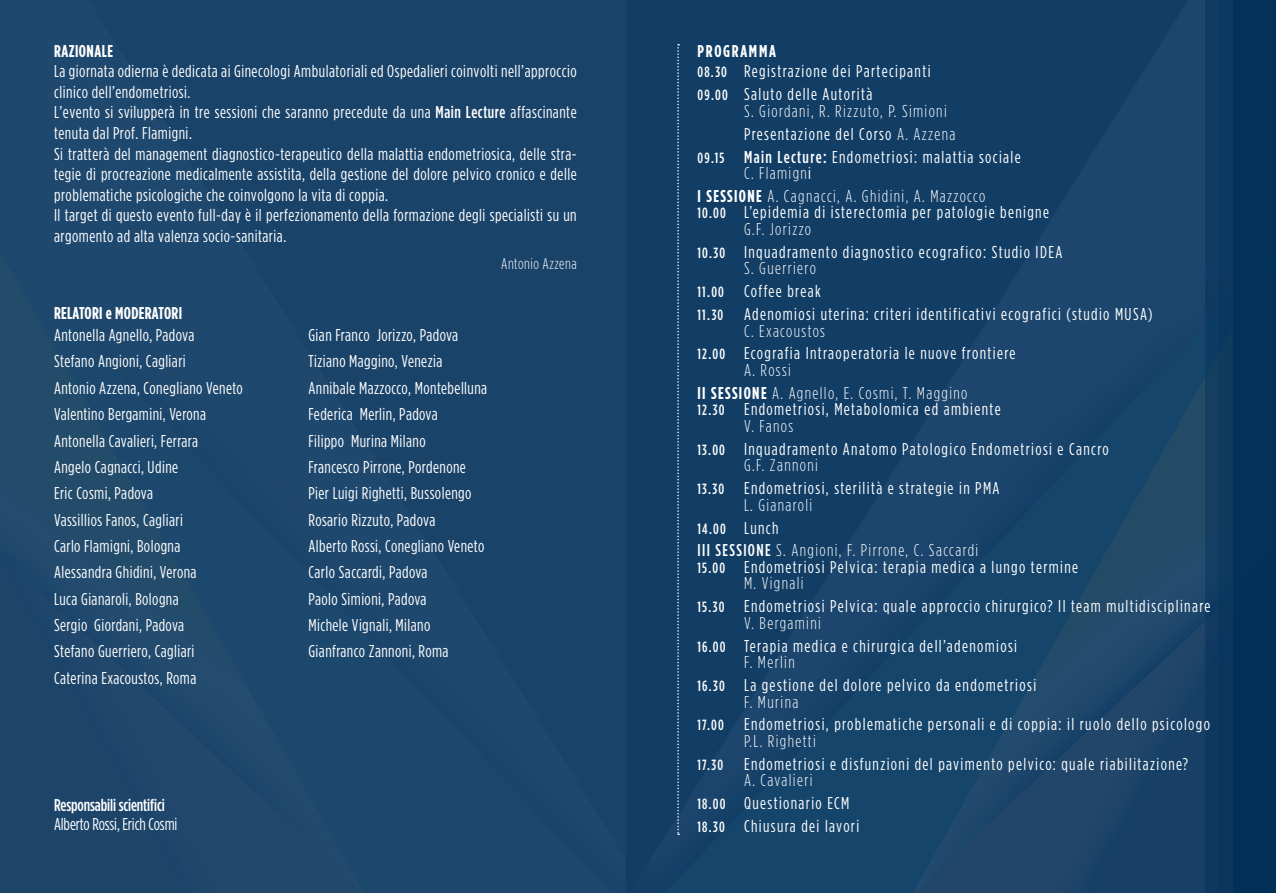
<style>
.page{position:relative;width:1276px;height:893px;background:#1a446a}
.page>*{position:absolute;margin:0;border:0;box-sizing:border-box;transform-origin:0 0}
.t1{font:condensed 17.1px/20.5px "Gotham HTF";letter-spacing:.03em;color:#fff}
.t2{font:condensed 17.1px/16.5px "Gotham HTF";letter-spacing:.08em;color:#fff}
.t3{font:300 condensed 17.1px/16.5px "Gotham HTF";letter-spacing:.08em;color:#fff}
.t4{font:500 condensed 17.1px/18.9px "Gotham HTF";letter-spacing:-.005em;color:#fff}
.t5{font:700 condensed 17.1px "Gotham HTF";letter-spacing:.025em;color:#fff}
.t6{font:700 condensed 17.1px "Gotham HTF";letter-spacing:.1em;color:#fff}
.t7{font:300 condensed 15.45px "Gotham HTF";letter-spacing:.03em;color:#fff}
.t8{font:500 condensed 14.85px "Gotham HTF";color:#fff}
.s1{font-weight:500}
.s2{font-weight:400}
.s3{font-weight:500;font-size:14.85px}
.s4{font-weight:300}
.s5{font-weight:700}
.s6{font-weight:400;font-size:17.1px}
</style>
<div class="page">
<div style="left:1205px;top:0;width:71px;height:893px;background:#103c61"></div>
<div style="left:1218px;top:0;width:58px;height:893px;background:#0c395e"></div>
<div style="left:1233px;top:0;width:43px;height:893px;background:#023059"></div>
<svg style="left:677px;top:44px;width:2px;height:791px"></svg>
<p class="t5" style="left:54px;top:41px;width:61px">RAZIONALE</p>
<p class="t1" style="left:54px;top:61px;width:524px">La giornata odierna è dedicata ai Ginecologi Ambulatoriali ed Ospedalieri coinvolti nell’approccio clinico dell’endometriosi.</p>
<p class="t1" style="left:54px;top:102px;width:524px">L’evento si svilupperà in tre sessioni che saranno precedute da una <span class="s1">Main Lecture</span> affascinante tenuta dal Prof. Flamigni.</p>
<p class="t1" style="left:54px;top:143px;width:524px;text-align:justify">Si tratterà del management diagnostico-terapeutico della malattia endometriosica, delle stra&shy;tegie di procreazione medicalmente assistita, della gestione del dolore pelvico cronico e delle problematiche psicologiche che coinvolgono la vita di coppia.</p>
<p class="t1" style="left:54px;top:205px;width:524px">Il target di questo evento full-day è il perfezionamento della formazione degli specialisti su un argomento ad alta valenza socio-sanitaria.</p>
<p class="t7" style="left:501px;top:255px;width:77px">Antonio Azzena</p>
<p class="t5" style="left:54px;top:304px;width:130px">RELATORI e MODERATORI</p>
<p class="t1" style="left:54px;top:325px;width:142px">Antonella Agnello, Padova</p>
<p class="t1" style="left:54px;top:351px;width:133px">Stefano Angioni, Cagliari</p>
<p class="t1" style="left:54px;top:377px;width:190px">Antonio Azzena, Conegliano Veneto</p>
<p class="t1" style="left:54px;top:404px;width:154px">Valentino Bergamini, Verona</p>
<p class="t1" style="left:54px;top:430px;width:146px">Antonella Cavalieri, Ferrara</p>
<p class="t1" style="left:54px;top:456px;width:126px">Angelo Cagnacci, Udine</p>
<p class="t1" style="left:54px;top:483px;width:101px">Eric Cosmi, Padova</p>
<p class="t1" style="left:54px;top:509px;width:130px">Vassillios Fanos, Cagliari</p>
<p class="t1" style="left:54px;top:535px;width:128px">Carlo Flamigni, Bologna</p>
<p class="t1" style="left:54px;top:562px;width:144px">Alessandra Ghidini, Verona</p>
<p class="t1" style="left:54px;top:588px;width:126px">Luca Gianaroli, Bologna</p>
<p class="t1" style="left:54px;top:614px;width:132px">Sergio Giordani, Padova</p>
<p class="t1" style="left:54px;top:641px;width:142px">Stefano Guerriero, Cagliari</p>
<p class="t1" style="left:54px;top:667px;width:144px">Caterina Exacoustos, Roma</p>
<p class="t4" style="left:54px;top:795px;width:125px">Responsabili scientifici<br><span class="s2">Alberto Rossi, Erich Cosmi</span></p>
<p class="t1" style="left:308px;top:325px;width:151px">Gian Franco Jorizzo, Padova</p>
<p class="t1" style="left:308px;top:351px;width:135px">Tiziano Maggino, Venezia</p>
<p class="t1" style="left:308px;top:377px;width:180px">Annibale Mazzocco, Montebelluna</p>
<p class="t1" style="left:308px;top:404px;width:131px">Federica Merlin, Padova</p>
<p class="t1" style="left:308px;top:430px;width:119px">Filippo Murina Milano</p>
<p class="t1" style="left:308px;top:456px;width:159px">Francesco Pirrone, Pordenone</p>
<p class="t1" style="left:308px;top:483px;width:164px">Pier Luigi Righetti, Bussolengo</p>
<p class="t1" style="left:308px;top:509px;width:128px">Rosario Rizzuto, Padova</p>
<p class="t1" style="left:308px;top:535px;width:177px">Alberto Rossi, Conegliano Veneto</p>
<p class="t1" style="left:308px;top:562px;width:121px">Carlo Saccardi, Padova</p>
<p class="t1" style="left:308px;top:588px;width:120px">Paolo Simioni, Padova</p>
<p class="t1" style="left:308px;top:614px;width:123px">Michele Vignali, Milano</p>
<p class="t1" style="left:308px;top:641px;width:142px">Gianfranco Zannoni, Roma</p>
<p class="t6" style="left:697px;top:41px;width:80px">PROGRAMMA</p>
<p class="t2" style="left:697px;top:63px;width:234px"><span class="s3">08.30</span> Registrazione dei Partecipanti</p>
<p class="t3" style="left:744px;top:86px;width:204px;text-indent:-46px"><span class="s3">09.00</span> <span class="s2">Saluto delle Autorità<br></span>S. Giordani, R. Rizzuto, P. Simioni</p>
<p class="t2" style="left:744px;top:125px;width:213px">Presentazione del Corso <span class="s4">A. Azzena</span></p>
<p class="t2" style="left:744px;top:148px;width:278px;text-indent:-46px"><span class="s3">09.15</span> <span class="s1">Main Lecture:</span> Endometriosi: malattia sociale<br><span class="s4">C. Flamign</span>i</p>
<p class="t3" style="left:697px;top:188px;width:289px"><span class="s5">I SESSIONE</span> A. Cagnacci, A. Ghidini, A. Mazzocco</p>
<p class="t2" style="left:697px;top:204px;width:353px"><span class="s3">10.00</span> L’epidemia di isterectomia per patologie benigne</p>
<p class="t3" style="left:744px;top:221px;width:68px">G.F. Jorizzo</p>
<p class="t2" style="left:744px;top:243px;width:320px;text-indent:-46px"><span class="s3">10.30</span> Inquadramento diagnostico ecografico: Studio IDEA<br><span class="s4">S. Guerriero</span></p>
<p class="t2" style="left:697px;top:283px;width:125px"><span class="s3">11.00</span> Coffee break</p>
<p class="t2" style="left:744px;top:306px;width:410px;text-indent:-46px"><span class="s3">11.30</span> Adenomiosi uterina: criteri identificativi ecografici (studio MUSA)<br><span class="s4">C. Exacoustos</span></p>
<p class="t2" style="left:744px;top:345px;width:273px;text-indent:-46px"><span class="s3">12.00</span> Ecografia Intraoperatoria le nuove frontiere<br><span class="s4">A. Rossi</span></p>
<p class="t3" style="left:697px;top:384px;width:271px"><span class="s5">II SESSIONE</span> A. Agnello, E. Cosmi, T. Maggino</p>
<p class="t2" style="left:697px;top:401px;width:305px"><span class="s3">12.30</span> Endometriosi, Metabolomica ed ambiente</p>
<p class="t3" style="left:744px;top:417px;width:51px">V. Fanos</p>
<p class="t2" style="left:744px;top:440px;width:366px;text-indent:-46px"><span class="s3">13.00</span> Inquadramento Anatomo Patologico Endometriosi e Cancro<br><span class="s4">G.F. Zannoni</span></p>
<p class="t2" style="left:744px;top:480px;width:257px;text-indent:-46px"><span class="s3">13.30</span> Endometriosi, sterilità e strategie in PMA<br><span class="s4">L. Gianaroli</span></p>
<p class="t8" style="left:697px;top:520px;width:82px">14.00 <span class="s6">Lunch</span></p>
<p class="t3" style="left:697px;top:542px;width:282px"><span class="s1">III SESSIONE</span> S. Angioni, F. Pirrone, C. Saccardi</p>
<p class="t2" style="left:697px;top:558px;width:382px"><span class="s3">15.00</span> Endometriosi Pelvica: terapia medica a lungo termine</p>
<p class="t3" style="left:744px;top:575px;width:61px">M. Vignali</p>
<p class="t2" style="left:744px;top:598px;width:468px;text-indent:-46px"><span class="s3">15.30</span> Endometriosi Pelvica: quale approccio chirurgico? Il team multidisciplinare<br><span class="s4">V. Bergamini</span></p>
<p class="t2" style="left:744px;top:637px;width:274px;text-indent:-46px"><span class="s3">16.00</span> Terapia medica e chirurgica dell’adenomiosi<br><span class="s4">F. Merlin</span></p>
<p class="t2" style="left:744px;top:676px;width:294px;text-indent:-46px"><span class="s3">16.30</span> La gestione del dolore pelvico da endometriosi<br><span class="s4">F. Murina</span></p>
<p class="t2" style="left:744px;top:716px;width:467px;text-indent:-46px"><span class="s3">17.00</span> Endometriosi, problematiche personali e di coppia: il ruolo dello psicologo<br><span class="s4">P.L. Righetti</span></p>
<p class="t2" style="left:744px;top:755px;width:446px;text-indent:-46px"><span class="s3">17.30</span> Endometriosi e disfunzioni del pavimento pelvico: quale riabilitazione?<br><span class="s4">A. Cavalieri</span></p>
<p class="t2" style="left:697px;top:795px;width:153px"><span class="s3">18.00</span> Questionario ECM</p>
<p class="t2" style="left:697px;top:818px;width:163px"><span class="s3">18.30</span> Chiusura dei lavori</p>
</div>
